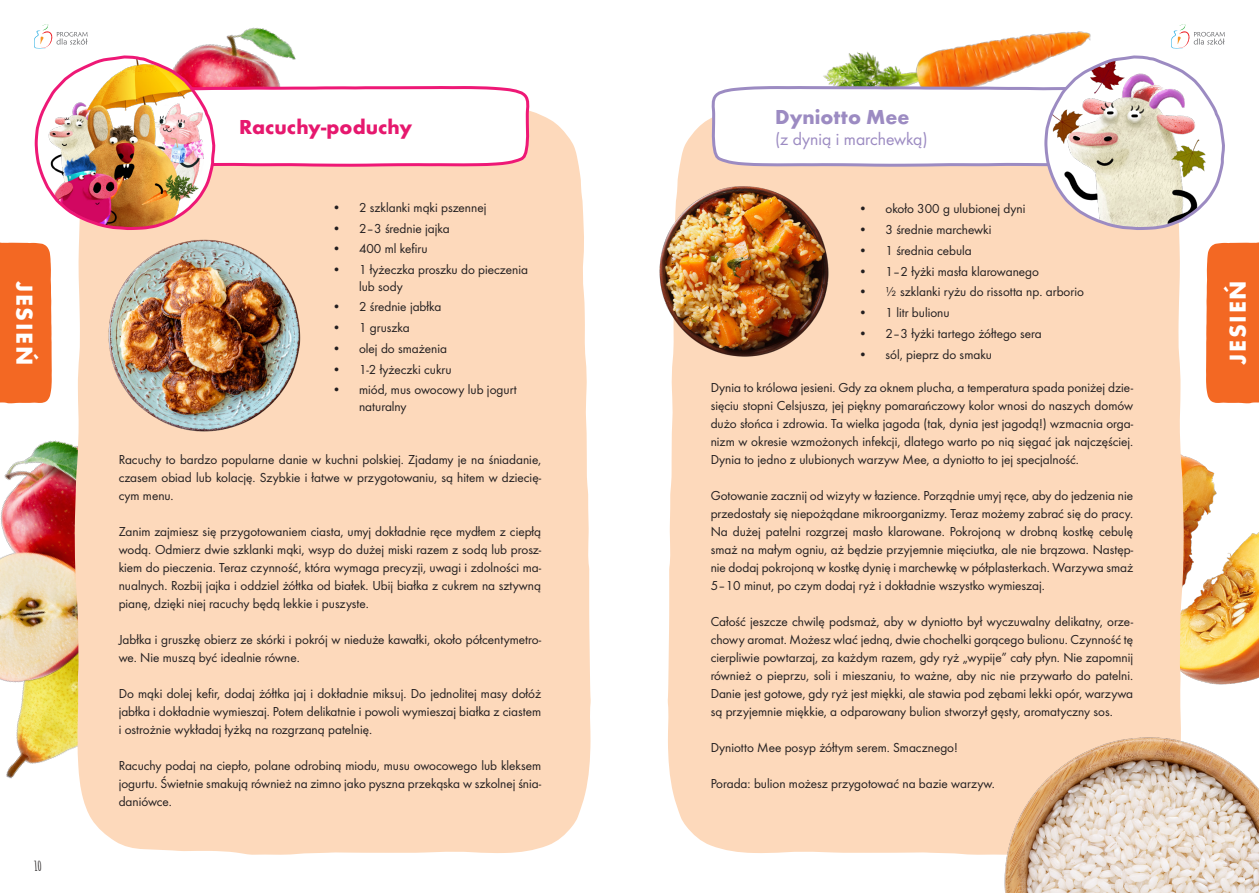
<style>
.page{position:relative;width:1259px;height:893px;background:#fff}
.page>*{position:absolute;margin:0;border:0;box-sizing:border-box;transform-origin:0 0}
.t1{font:700 24px "Futura";letter-spacing:.075em;color:#fff}
.t2{font:700 21px "Futura";color:#e6186e}
.t3{font:700 21px "Futura";color:#9c8bc2}
.t4{font:18px "Futura Boo";color:#9c8bc2}
.t5{font:13.5px/18px "Futura Boo";color:#231f20;text-align:justify}
.t6{font:700 13.5px "Amatic SC";color:#231f20}
</style>
<div class="page">
<img style="left:1183px;top:456px;width:76px;height:229px">
<img style="left:6px;top:731px;width:69px;height:48px">
<img style="left:0;top:403px;width:75px;height:328px">
<div style="left:75px;top:111px;width:516px;height:744px;background:#fdd9bb"></div>
<div style="left:0;top:242px;width:52px;height:161px;background:#f36823"></div>
<div style="left:667px;top:120px;width:516px;height:735px;background:#fdd9bb"></div>
<div style="left:1206px;top:242px;width:53px;height:161px;background:#f36823"></div>
<img style="left:993px;top:734px;width:266px;height:159px">
<img style="left:89px;top:232px;width:228px;height:208px">
<img style="left:659px;top:179px;width:184px;height:186px">
<img style="left:34px;top:24px;width:494px;height:208px">
<img style="left:712px;top:24px;width:513px;height:208px">
<h1 class="t1" style="left:41px;top:281px;width:86px;rotate:90deg">JESIEŃ</h1>
<p class="t6" style="left:34px;top:855px;width:9px">10</p>
<h2 class="t2" style="left:239px;top:112px;width:175px">Racuchy-poduchy</h2>
<h2 class="t3" style="left:775px;top:102px;width:136px">Dyniotto Mee</h2>
<h3 class="t4" style="left:775px;top:127px;width:154px">(z dynią i marchewką)</h3>
<p class="t5" style="left:332px;top:198px;width:156px">• 2 szklanki mąki pszennej</p>
<p class="t5" style="left:332px;top:218px;width:119px">• 2–3 średnie jajka</p>
<p class="t5" style="left:332px;top:239px;width:97px">• 400 ml kefiru</p>
<p class="t5" style="left:359px;top:261px;width:170px;line-height:16.5px;text-indent:-27px">• 1 łyżeczka proszku do pieczenia lub sody</p>
<p class="t5" style="left:332px;top:297px;width:111px">• 2 średnie jabłka</p>
<p class="t5" style="left:332px;top:318px;width:79px">• 1 gruszka</p>
<p class="t5" style="left:332px;top:339px;width:116px">• olej do smażenia</p>
<p class="t5" style="left:332px;top:359px;width:121px">• 1-2 łyżeczki cukru</p>
<p class="t5" style="left:359px;top:381px;width:159px;line-height:16.5px;text-indent:-27px">• miód, mus owocowy lub jogurt naturalny</p>
<p class="t5" style="left:710px;top:378px;width:424px">Dynia to królowa jesieni. Gdy za oknem plucha, a temperatura spada poniżej dzie&shy;sięciu stopni Celsjusza, jej piękny pomarańczowy kolor wnosi do naszych domów dużo słońca i zdrowia. Ta wielka jagoda (tak, dynia jest jagodą!) wzmacnia orga&shy;nizm w okresie wzmożonych infekcji, dlatego warto po nią sięgać jak najczęściej.<br>Dynia to jedno z ulubionych warzyw Mee, a dyniotto to jej specjalność.</p>
<p class="t5" style="left:710px;top:486px;width:424px">Gotowanie zacznij od wizyty w łazience. Porządnie umyj ręce, aby do jedzenia nie przedostały się niepożądane mikroorganizmy. Teraz możemy zabrać się do pracy.<br>Na dużej patelni rozgrzej masło klarowane. Pokrojoną w drobną kostkę cebulę smaż na małym ogniu, aż będzie przyjemnie mięciutka, ale nie brązowa. Następ&shy;nie dodaj pokrojoną w kostkę dynię i marchewkę w półplasterkach. Warzywa smaż 5–10 minut, po czym dodaj ryż i dokładnie wszystko wymieszaj.</p>
<p class="t5" style="left:710px;top:612px;width:424px">Całość jeszcze chwilę podsmaż, aby w dyniotto był wyczuwalny delikatny, orze&shy;chowy aromat. Możesz wlać jedną, dwie chochelki gorącego bulionu. Czynność tę cierpliwie powtarzaj, za każdym razem, gdy ryż „wypije” cały płyn. Nie zapomnij również o pieprzu, soli i mieszaniu, to ważne, aby nic nie przywarło do patelni.<br>Danie jest gotowe, gdy ryż jest miękki, ale stawia pod zębami lekki opór, warzywa są przyjemnie miękkie, a odparowany bulion stworzył gęsty, aromatyczny sos.</p>
<p class="t5" style="left:710px;top:738px;width:249px">Dyniotto Mee posyp żółtym serem. Smacznego!</p>
<p class="t5" style="left:710px;top:774px;width:286px">Porada: bulion możesz przygotować na bazie warzyw.</p>
<p class="t5" style="left:858px;top:199px;width:168px">• około 300 g ulubionej dyni</p>
<p class="t5" style="left:858px;top:220px;width:134px">• 3 średnie marchewki</p>
<p class="t5" style="left:858px;top:241px;width:115px">• 1 średnia cebula</p>
<p class="t5" style="left:858px;top:261px;width:182px">• 1–2 łyżki masła klarowanego</p>
<p class="t5" style="left:858px;top:282px;width:227px">• ½ szklanki ryżu do rissotta np. arborio</p>
<p class="t5" style="left:858px;top:303px;width:93px">• 1 litr bulionu</p>
<p class="t5" style="left:858px;top:324px;width:185px">• 2–3 łyżki tartego żółtego sera</p>
<p class="t5" style="left:858px;top:344px;width:135px">• sól, pieprz do smaku</p>
<p class="t5" style="left:119px;top:450px;width:424px">Racuchy to bardzo popularne danie w kuchni polskiej. Zjadamy je na śniadanie, czasem obiad lub kolację. Szybkie i łatwe w przygotowaniu, są hitem w dziecię&shy;cym menu.</p>
<p class="t5" style="left:119px;top:522px;width:424px">Zanim zajmiesz się przygotowaniem ciasta, umyj dokładnie ręce mydłem z ciepłą wodą. Odmierz dwie szklanki mąki, wsyp do dużej miski razem z sodą lub prosz&shy;kiem do pieczenia. Teraz czynność, która wymaga precyzji, uwagi i zdolności ma&shy;nualnych. Rozbij jajka i oddziel żółtka od białek. Ubij białka z cukrem na sztywną pianę, dzięki niej racuchy będą lekkie i puszyste.</p>
<p class="t5" style="left:119px;top:630px;width:424px">Jabłka i gruszkę obierz ze skórki i pokrój w nieduże kawałki, około półcentymetro&shy;we. Nie muszą być idealnie równe.</p>
<p class="t5" style="left:119px;top:684px;width:424px">Do mąki dolej kefir, dodaj żółtka jaj i dokładnie miksuj. Do jednolitej masy dołóż jabłka i dokładnie wymieszaj. Potem delikatnie i powoli wymieszaj białka z ciastem i ostrożnie wykładaj łyżką na rozgrzaną patelnię.</p>
<p class="t5" style="left:119px;top:756px;width:424px">Racuchy podaj na ciepło, polane odrobiną miodu, musu owocowego lub kleksem jogurtu. Świetnie smakują również na zimno jako pyszna przekąska w szkolnej śnia&shy;daniówce.</p>
<h1 class="t1" style="left:1220px;top:365px;width:86px;rotate:-90deg">JESIEŃ</h1>
</div>
